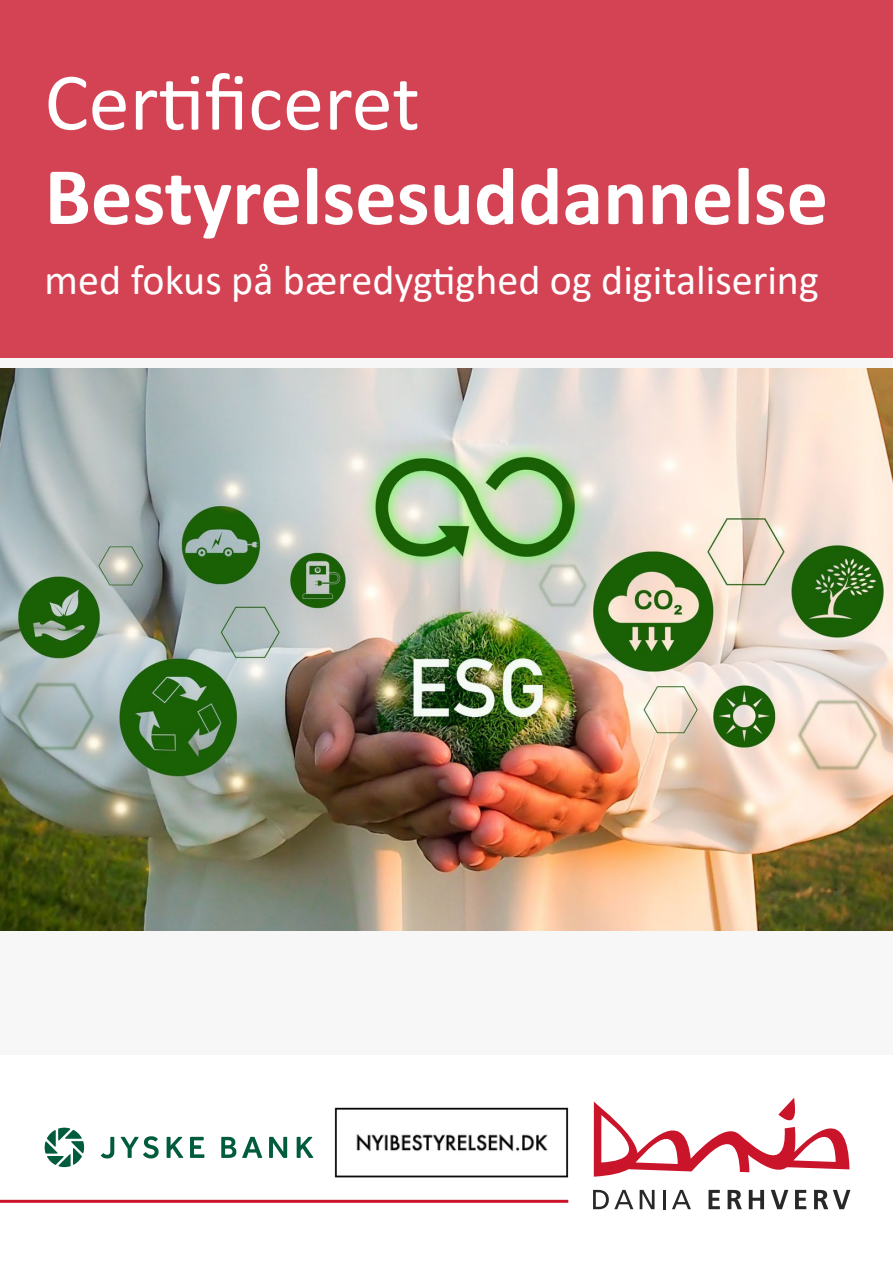
<style>
.page{position:relative;width:893px;height:1263px;background:#fff}
.page>*{position:absolute;margin:0;border:0;box-sizing:border-box;transform-origin:0 0}
.t1{font:700 82.5px "Calibri";color:#fff}
.t2{font:82.5px "Calibri";color:#fff}
.t3{font:42px "Calibri";color:#fff}
</style>
<div class="page">
<div style="left:0;top:358px;width:893px;height:696px;background:#f7f7f7"></div>
<div style="left:0;top:0;width:893px;height:358px;background:#d44354"></div>
<svg style="left:593px;top:1190px;width:40px;height:19px"></svg>
<svg style="left:640px;top:1190px;width:15px;height:19px"></svg>
<hr style="left:663px;top:1190px;width:3px;height:19px;background:#282828">
<svg style="left:672px;top:1190px;width:19px;height:19px"></svg>
<svg style="left:709px;top:1190px;width:11px;height:19px"></svg>
<svg style="left:728px;top:1190px;width:14px;height:19px"></svg>
<svg style="left:749px;top:1190px;width:15px;height:19px"></svg>
<svg style="left:771px;top:1190px;width:17px;height:19px"></svg>
<svg style="left:795px;top:1190px;width:11px;height:19px"></svg>
<svg style="left:814px;top:1190px;width:36px;height:19px"></svg>
<svg style="left:594px;top:1098px;width:255px;height:79px"></svg>
<svg style="left:221px;top:1137px;width:15px;height:21px"></svg>
<svg style="left:242px;top:1137px;width:20px;height:21px"></svg>
<svg style="left:269px;top:1137px;width:18px;height:21px"></svg>
<svg style="left:45px;top:1128px;width:39px;height:39px"></svg>
<svg style="left:101px;top:1137px;width:13px;height:21px"></svg>
<svg style="left:121px;top:1136px;width:38px;height:22px"></svg>
<svg style="left:190px;top:1137px;width:14px;height:21px"></svg>
<svg style="left:167px;top:1137px;width:16px;height:21px"></svg>
<svg style="left:297px;top:1137px;width:16px;height:21px"></svg>
<img style="left:334px;top:1108px;width:234px;height:69px">
<hr style="left:0;top:1200px;width:568px;height:3px;background:#ca142a">
<img style="left:0;top:369px;width:893px;height:561px">
<h1 class="t2" style="left:45px;top:45px;width:377px">Certificeret</h1>
<h1 class="t1" style="left:45px;top:138px;width:785px">Bestyrelsesuddannelse</h1>
<p class="t3" style="left:45px;top:251px;width:776px">med fokus på bæredygtighed og digitalisering</p>
</div>
